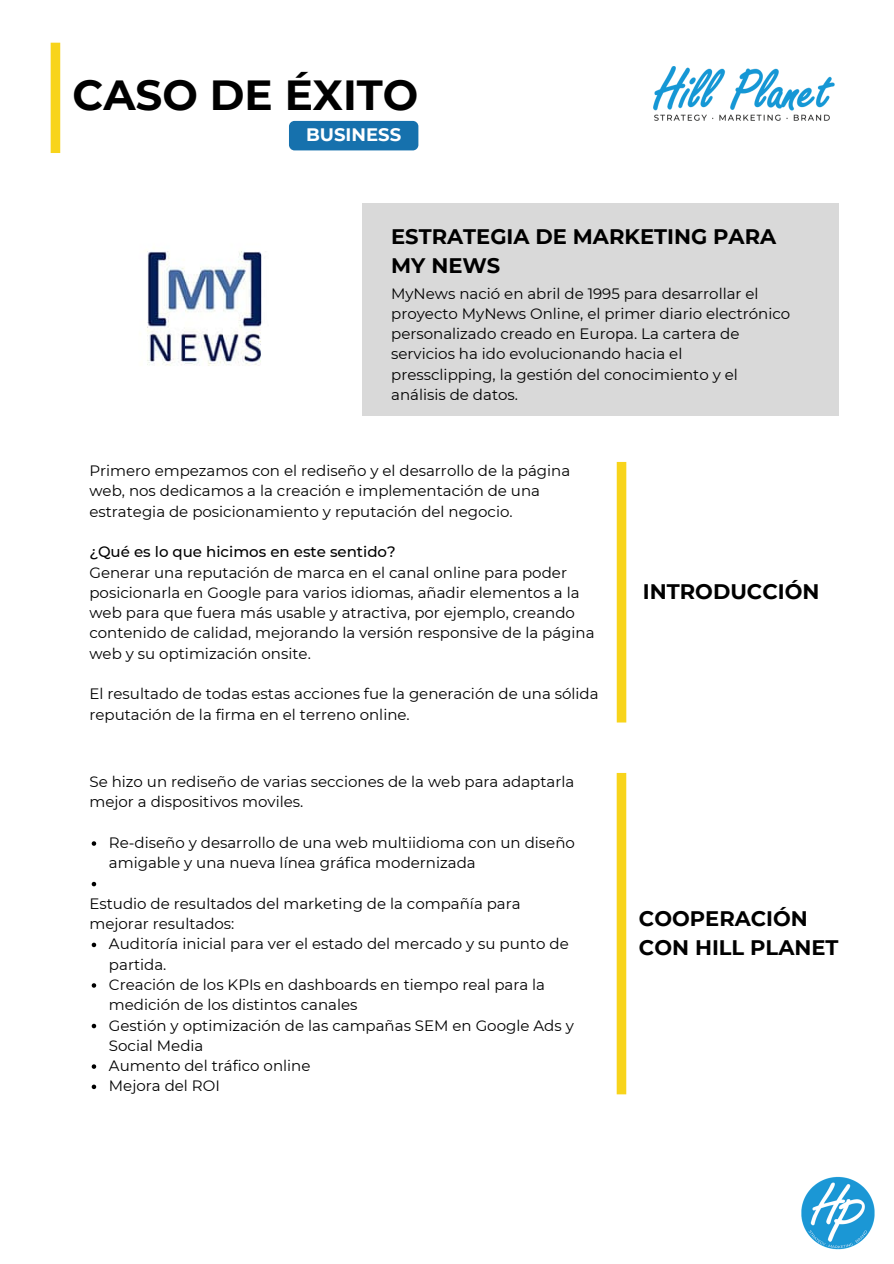
<style>
.page{position:relative;width:894px;height:1264px;background:#fff}
.page>*{position:absolute;margin:0;border:0;box-sizing:border-box;transform-origin:0 0}
.t1{font:700 42px "Montserrat";color:#000}
.t2{font:700 21px/29.2px "Montserrat";color:#000}
.t3{font:700 18px "Montserrat";color:#fff}
.t4{font:15px/20.2px "Montserrat";color:#000}
.t5{font:500 15px "Montserrat";color:#000}
</style>
<div class="page">
<img style="left:653px;top:66px;width:182px;height:55px">
<div style="left:289px;top:121px;width:129px;height:29px;background:#1671ad;border-radius:6px"></div>
<svg style="left:51px;top:43px;width:9px;height:110px"></svg>
<svg style="left:616px;top:462px;width:10px;height:260px;background:#f8d72c"></svg>
<div style="left:362px;top:203px;width:476px;height:212px;background:#d9d9d9"></div>
<svg style="left:616px;top:773px;width:10px;height:321px;background:#f8d62a"></svg>
<svg style="left:92px;top:841px;width:4px;height:4px"></svg>
<svg style="left:92px;top:881px;width:4px;height:5px"></svg>
<svg style="left:92px;top:942px;width:4px;height:5px"></svg>
<svg style="left:92px;top:983px;width:4px;height:4px"></svg>
<svg style="left:92px;top:1023px;width:4px;height:5px"></svg>
<svg style="left:92px;top:1064px;width:4px;height:4px"></svg>
<svg style="left:92px;top:1084px;width:4px;height:5px"></svg>
<img style="left:147px;top:251px;width:115px;height:115px">
<img style="left:801px;top:1176px;width:74px;height:74px">
<h1 class="t1" style="left:73px;top:70px;width:347px">CASO DE ÉXITO</h1>
<p class="t3" style="left:306px;top:124px;width:97px">BUSINESS</p>
<h2 class="t2" style="left:391px;top:221px;width:386px">ESTRATEGIA DE MARKETING PARA<br>MY NEWS</h2>
<p class="t4" style="left:391px;top:283px;width:400px">MyNews nació en abril de 1995 para desarrollar el proyecto MyNews Online, el primer diario electrónico personalizado creado en Europa. La cartera de servicios ha ido evolucionando hacia el pressclipping, la gestión del conocimiento y el análisis de datos.</p>
<p class="t4" style="left:89px;top:460px;width:482px">Primero empezamos con el rediseño y el desarrollo de la página web, nos dedicamos a la creación e implementación de una estrategia de posicionamiento y reputación del negocio.</p>
<p class="t5" style="left:89px;top:543px;width:308px">¿Qué es lo que hicimos en este sentido?</p>
<p class="t4" style="left:89px;top:562px;width:506px">Generar una reputación de marca en el canal online para poder posicionarla en Google para varios idiomas, añadir elementos a la web para que fuera más usable y atractiva, por ejemplo, creando contenido de calidad, mejorando la versión responsive de la página web y su optimización onsite.</p>
<p class="t4" style="left:89px;top:683px;width:510px">El resultado de todas estas acciones fue la generación de una sólida reputación de la firma en el terreno online.</p>
<p class="t4" style="left:89px;top:771px;width:486px">Se hizo un rediseño de varias secciones de la web para adaptarla mejor a dispositivos moviles.</p>
<p class="t4" style="left:109px;top:832px;width:467px">Re-diseño y desarrollo de una web multiidioma con un diseño amigable y una nueva línea gráfica modernizada</p>
<p class="t4" style="left:89px;top:893px;width:432px">Estudio de resultados del marketing de la compañía para mejorar resultados:</p>
<p class="t4" style="left:109px;top:933px;width:466px">Auditoría inicial para ver el estado del mercado y su punto de partida.<br>Creación de los KPIs en dashboards en tiempo real para la medición de los distintos canales<br>Gestión y optimización de las campañas SEM en Google Ads y Social Media<br>Aumento del tráfico online<br>Mejora del ROI</p>
<h2 class="t2" style="left:642px;top:577px;width:178px">INTRODUCCIÓN</h2>
<h2 class="t2" style="left:638px;top:903px;width:201px">COOPERACIÓN<br>CON HILL PLANET</h2>
</div>
